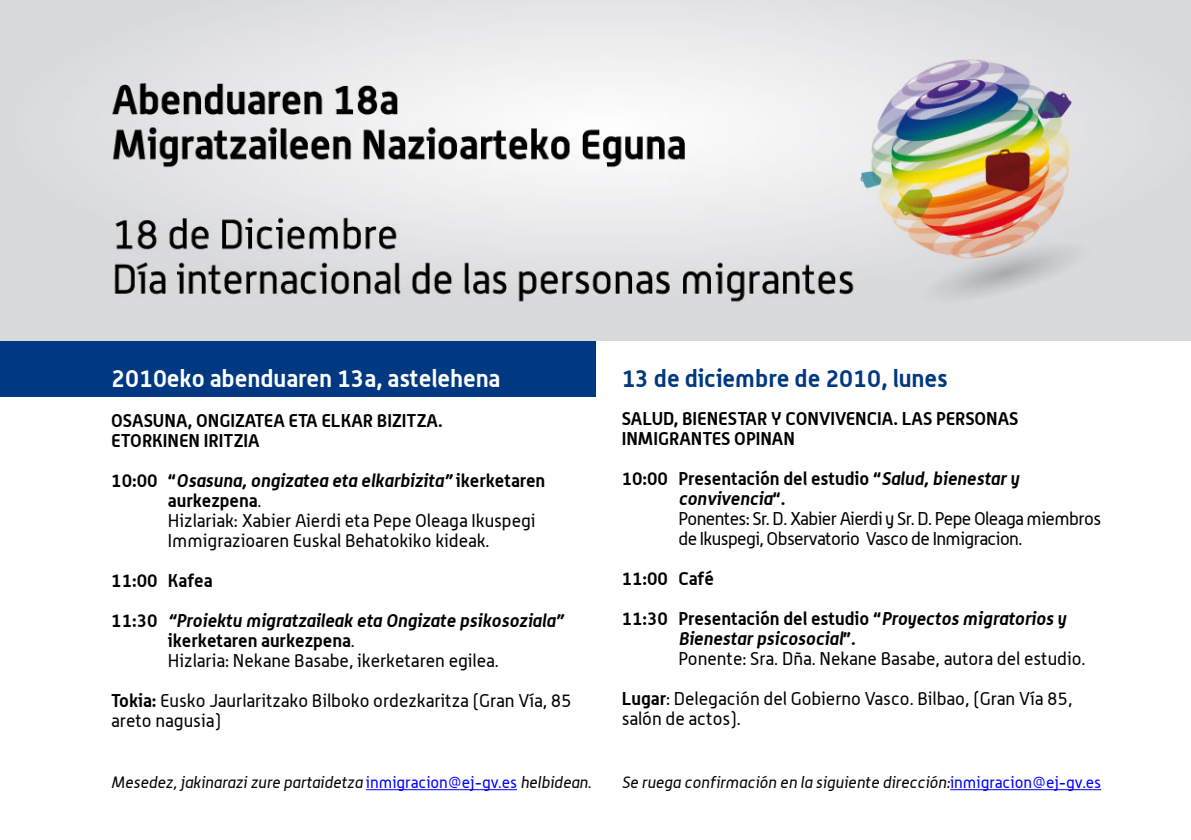
<style>
.page{position:relative;width:1191px;height:840px;background:#fff}
.page>*{position:absolute;margin:0;border:0;box-sizing:border-box;transform-origin:0 0}
.t1{font:700 24px "Alwyn";color:#fff}
.t2{font:700 24px "Alwyn";color:#003882}
.t3{font:18px/20px "Alwyn";color:#000}
.t4{font:18px/20px "Alwyn";letter-spacing:-.03em;color:#000}
.t5{font:700 18px/20px "Alwyn";color:#000}
.t6{font:italic 700 18px/20px "Alwyn";color:#000}
.t7{font:italic 16px "Alwyn";color:#000}
.s1{font-weight:700}
.s2{font-weight:700;font-style:italic}
.s3{font-style:normal}
.s4{font-weight:400;font-style:normal}
.s5{font-style:normal;color:#00f}
</style>
<div class="page">
<div style="left:0;top:340px;width:595px;height:57px;background:#003882"></div>
<img style="left:0;top:0;width:1191px;height:340px">
<hr style="left:366px;top:788px;width:151px;height:1px;background:#00f">
<hr style="left:950px;top:788px;width:151px;height:1px;background:#00f">
<h1 class="t1" style="left:111px;top:363px;width:390px">2010eko abenduaren 13a, astelehena</h1>
<p class="t5" style="left:111px;top:410px;width:333px">OSASUNA, ONGIZATEA ETA ELKAR BIZITZA.<br>ETORKINEN IRITZIA</p>
<p class="t3" style="left:168px;top:470px;width:379px;text-indent:-57px"><span class="s1">10:00 “</span><span class="s2">Osasuna, ongizatea eta elkarbizita”</span> <span class="s1">ikerketaren aurkezpena</span>.<br>Hizlariak: Xabier Aierdi eta Pepe Oleaga Ikuspegi Immigrazioaren Euskal Behatokiko kideak.</p>
<p class="t5" style="left:111px;top:570px;width:103px">11:00 Kafea</p>
<p class="t6" style="left:168px;top:610px;width:397px;text-indent:-57px"><span class="s3">11:30</span> “Proiektu migratzaileak eta Ongizate psikosoziala” <span class="s3">ikerketaren aurkezpena</span><span class="s4">.<br>Hizlaria: Nekane Basabe, ikerketaren egilea.</span></p>
<p class="t3" style="left:111px;top:690px;width:462px"><span class="s1">Tokia:</span> Eusko Jaurlaritzako Bilboko ordezkaritza (Gran Vía, 85 areto nagusia)</p>
<h1 class="t2" style="left:621px;top:363px;width:327px">13 de diciembre de 2010, lunes</h1>
<p class="t5" style="left:621px;top:408px;width:398px">SALUD, BIENESTAR Y CONVIVENCIA. LAS PERSONAS<br>INMIGRANTES OPINAN</p>
<p class="t4" style="left:678px;top:468px;width:424px;text-indent:-57px"><span class="s1">10:00 Presentación del estudio “</span><span class="s2">Salud, bienestar y convivencia</span><span class="s1">“.<br></span>Ponentes: Sr. D. Xabier Aierdi y Sr. D. Pepe Oleaga miembros de Ikuspegi, Observatorio Vasco de Inmigracion.</p>
<p class="t5" style="left:621px;top:568px;width:94px">11:00 Café</p>
<p class="t3" style="left:678px;top:608px;width:409px;text-indent:-57px"><span class="s1">11:30 Presentación del estudio “</span><span class="s2">Proyectos migratorios y<br>Bienestar psicosocial</span><span class="s1">”.<br></span>Ponente: Sra. Dña. Nekane Basabe, autora del estudio.</p>
<p class="t3" style="left:621px;top:688px;width:452px"><span class="s1">Lugar</span>: Delegación del Gobierno Vasco. Bilbao, (Gran Vía 85, salón de actos).</p>
<p class="t7" style="left:111px;top:772px;width:482px">Mesedez, jakinarazi zure partaidetza <span class="s5">inmigracion@ej-gv.es</span> helbidean.</p>
<p class="t7" style="left:621px;top:772px;width:481px">Se ruega confirmación en la siguiente dirección:<span class="s5">inmigracion@ej-gv.es</span></p>
</div>
